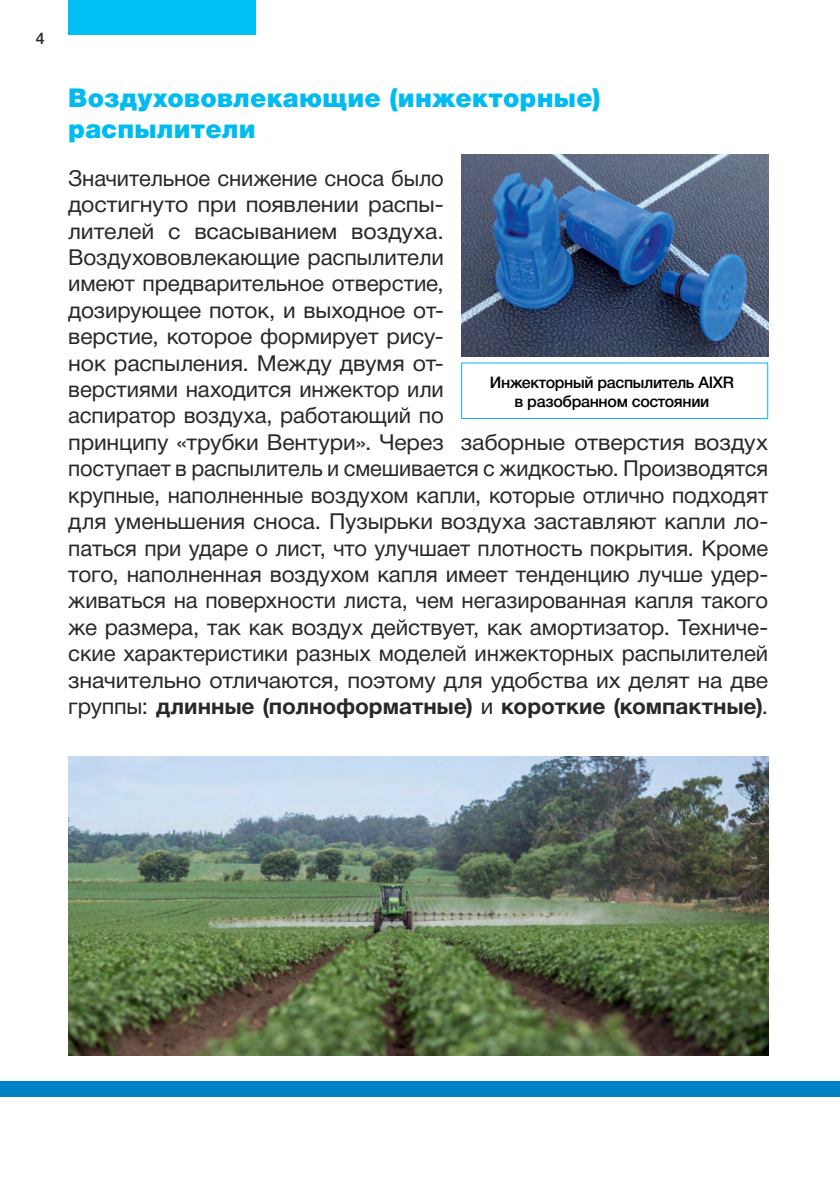
<style>
.page{position:relative;width:840px;height:1191px;background:#fff}
.page>*{position:absolute;margin:0;border:0;box-sizing:border-box;transform-origin:0 0}
.t1{font:900 26px/31.2px "Helvetica Neue Cyr";letter-spacing:.01em;color:#00bbf2}
.t2{font:22px/26.4px "Helvetica Neue Cyr";letter-spacing:-.01em;color:#292829}
.Paragraph_Style_2{font:500 16px/19.2px "Helvetica Neue Cyr";letter-spacing:-.02em;color:#000;text-align:center}
.t3{font:500 16px "Helvetica Neue Cyr";color:#292829}
.s1{font-weight:700}
</style>
<div class="page">
<div style="left:461px;top:362px;width:306px;height:57px;border:1px solid #00bbf2"></div>
<img style="left:461px;top:154px;width:306px;height:202px">
<div style="left:0;top:1081px;width:839px;height:15px;background:#0082c7"></div>
<img style="left:68px;top:757px;width:699px;height:298px">
<div style="left:68px;top:0;width:187px;height:34px;background:#00c0f3"></div>
<p class="t3" style="left:36px;top:30px;width:10px">4</p>
<p class="t1" style="left:68px;top:82px;width:533px">Воздухововлекающие (инжекторные) распылители</p>
<p class="t2" style="left:68px;top:165px;width:701px">Значительное снижение сноса было<br>достигнуто при появлении распы-<br>лителей с всасыванием воздуха.<br>Воздухововлекающие распылители<br>имеют предварительное отверстие,<br>дозирующее поток, и выходное от-<br>верстие, которое формирует рису-<br>нок распыления. Между двумя от-<br>верстиями находится инжектор или<br>аспиратор воздуха, работающий по<br>принципу «трубки Вентури». Через заборные отверстия воздух поступает в распылитель и смешивается с жидкостью. Производятся крупные, наполненные воздухом капли, которые отлично подходят для уменьшения сноса. Пузырьки воздуха заставляют капли ло&shy;паться при ударе о лист, что улучшает плотность покрытия. Кроме того, наполненная воздухом капля имеет тенденцию лучше удер&shy;живаться на поверхности листа, чем негазированная капля такого же размера, так как воздух действует, как амортизатор. Техниче&shy;ские характеристики разных моделей инжекторных распылителей значительно отличаются, поэтому для удобства их делят на две группы: <span class="s1">длинные (полноформатные)</span> и <span class="s1">короткие (компактные)</span>.</p>
<p class="Paragraph_Style_2" style="left:489px;top:372px;width:246px">Инжекторный распылитель AIXR в разобранном состоянии</p>
</div>
